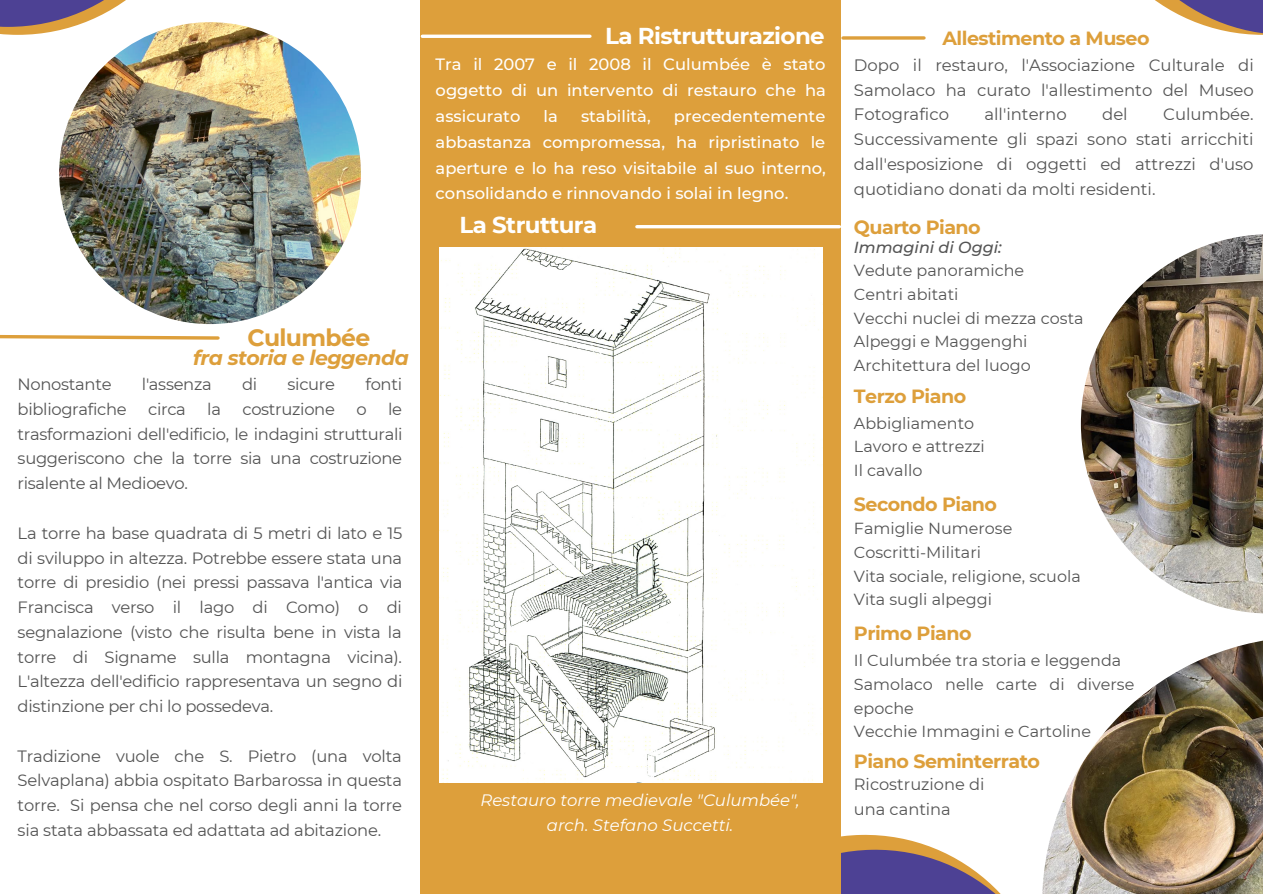
<style>
.page{position:relative;width:1263px;height:894px;background:#fff}
.page>*{position:absolute;margin:0;border:0;box-sizing:border-box;transform-origin:0 0}
.t1{font:700 23.55px "Montserrat";letter-spacing:-.025em;color:#dd9f3b}
.t2{font:700 22.95px "Montserrat";letter-spacing:-.025em;color:#fff}
.t3{font:italic 700 20.55px "Montserrat";letter-spacing:-.025em;color:#dd9f3b}
.t4{font:700 19.05px "Montserrat";letter-spacing:-.025em;color:#dd9f3b}
.t5{font:16.5px/24.8px "Montserrat";color:#545454;text-align:justify}
.t6{font:italic 16.5px "Montserrat";color:#fff}
.t7{font:16.35px/24.8px "Montserrat";letter-spacing:-.02em;color:#545454;text-align:justify}
.t8{font:500 16.35px/25.8px "Montserrat";color:#fff;text-align:justify}
.t9{font:16.2px "Montserrat";color:#545454}
.t10{font:16.05px/23.5px "Montserrat";color:#545454}
.t11{font:italic 500 16.05px "Montserrat";color:#545454}
</style>
<div class="page">
<img style="left:59px;top:22px;width:302px;height:302px;border-radius:50%">
<svg style="left:841px;top:834px;width:159px;height:59px"></svg>
<div style="left:421px;top:0;width:420px;height:893px;background:#dd9f3b"></div>
<hr style="left:637px;top:225px;width:202px;height:3px;background:#fff">
<svg style="left:0;top:0;width:203px;height:35px"></svg>
<img style="left:440px;top:247px;width:382px;height:534px">
<img style="left:1042px;top:640px;width:221px;height:253px">
<img style="left:1081px;top:234px;width:182px;height:379px">
<svg style="left:843px;top:36px;width:81px;height:4px"></svg>
<svg style="left:0;top:334px;width:220px;height:6px"></svg>
<hr style="left:422px;top:35px;width:168px;height:3px;background:#fff">
<svg style="left:1155px;top:0;width:108px;height:35px"></svg>
<p class="t2" style="left:605px;top:22px;width:221px">La Ristrutturazione</p>
<p class="t8" style="left:436px;top:51px;width:392px">Tra il 2007 e il 2008 il Culumbée è stato oggetto di un intervento di restauro che ha assicurato</p>
<p class="t8" style="left:543px;top:103px;width:16px">la</p>
<p class="t8" style="left:581px;top:103px;width:71px">stabilità,</p>
<p class="t8" style="left:436px;top:103px;width:392px;text-indent:238px">precedentemente abbastanza compromessa, ha ripristinato le aperture e lo ha reso visitabile al suo interno, consolidando e rinnovando i solai in legno.</p>
<p class="t2" style="left:460px;top:211px;width:139px">La Struttura</p>
<p class="t1" style="left:247px;top:323px;width:124px">Culumbée</p>
<p class="t3" style="left:193px;top:345px;width:217px">fra storia e leggenda</p>
<p class="t7" style="left:18px;top:372px;width:95px">Nonostante</p>
<p class="t7" style="left:142px;top:372px;width:71px">l'assenza</p>
<p class="t7" style="left:242px;top:372px;width:17px">di</p>
<p class="t7" style="left:288px;top:372px;width:49px">sicure</p>
<p class="t7" style="left:365px;top:372px;width:38px">fonti</p>
<p class="t7" style="left:18px;top:396px;width:111px">bibliografiche</p>
<p class="t7" style="left:148px;top:396px;width:39px">circa</p>
<p class="t7" style="left:207px;top:396px;width:15px">la</p>
<p class="t7" style="left:242px;top:396px;width:94px">costruzione</p>
<p class="t7" style="left:356px;top:396px;width:12px">o</p>
<p class="t7" style="left:18px;top:396px;width:386px;text-indent:370px">le trasformazioni dell'edificio, le indagini strutturali suggeriscono che la torre sia una costruzione risalente al Medioevo.</p>
<p class="t7" style="left:18px;top:520px;width:386px">La torre ha base quadrata di 5 metri di lato e 15 di sviluppo in altezza. Potrebbe essere stata una torre di presidio (nei pressi passava l'antica via Francisca verso il lago di Como) o di segnalazione (visto che risulta bene in vista la torre di Signame sulla montagna vicina).<br>L'altezza dell'edificio rappresentava un segno di distinzione per chi lo possedeva.</p>
<p class="t7" style="left:18px;top:743px;width:386px">Tradizione vuole che S. Pietro (una volta Selvaplana) abbia ospitato Barbarossa in questa torre. Si pensa che nel corso degli anni la torre sia stata abbassata ed adattata ad abitazione.</p>
<p class="t6" style="left:480px;top:790px;width:321px">Restauro torre medievale "Culumbée",</p>
<p class="t6" style="left:547px;top:815px;width:188px">arch. Stefano Succetti.</p>
<p class="t4" style="left:942px;top:26px;width:209px">Allestimento a Museo</p>
<p class="t5" style="left:854px;top:52px;width:401px">Dopo il restauro, l'Associazione Culturale di Samolaco ha curato l'allestimento del Museo Fotografico</p>
<p class="t5" style="left:854px;top:102px;width:401px;text-indent:309px">Culumbée.<br>Successivamente gli spazi sono stati arricchiti dall'esposizione di oggetti ed attrezzi d'uso quotidiano donati da molti residenti.</p>
<p class="t5" style="left:984px;top:102px;width:84px">all'interno</p>
<p class="t5" style="left:1102px;top:102px;width:27px">del</p>
<p class="t4" style="left:854px;top:215px;width:128px">Quarto Piano</p>
<p class="t11" style="left:854px;top:237px;width:149px">Immagini di Oggi:</p>
<p class="t10" style="left:854px;top:259px;width:172px">Vedute panoramiche</p>
<p class="t10" style="left:854px;top:282px;width:106px">Centri abitati</p>
<p class="t10" style="left:854px;top:306px;width:231px">Vecchi nuclei di mezza costa</p>
<p class="t10" style="left:854px;top:329px;width:175px">Alpeggi e Maggenghi</p>
<p class="t10" style="left:854px;top:353px;width:178px">Architettura del luogo</p>
<p class="t4" style="left:854px;top:385px;width:114px">Terzo Piano</p>
<p class="t10" style="left:854px;top:411px;width:122px">Abbigliamento</p>
<p class="t10" style="left:854px;top:434px;width:133px">Lavoro e attrezzi</p>
<p class="t10" style="left:854px;top:458px;width:70px">Il cavallo</p>
<p class="t4" style="left:854px;top:492px;width:145px">Secondo Piano</p>
<p class="t10" style="left:854px;top:516px;width:160px">Famiglie Numerose</p>
<p class="t10" style="left:854px;top:540px;width:129px">Coscritti-Militari</p>
<p class="t10" style="left:854px;top:564px;width:228px">Vita sociale, religione, scuola</p>
<p class="t10" style="left:854px;top:587px;width:140px">Vita sugli alpeggi</p>
<p class="t4" style="left:854px;top:621px;width:119px">Primo Piano</p>
<p class="t10" style="left:854px;top:648px;width:269px">Il Culumbée tra storia e leggenda</p>
<p class="t10" style="left:854px;top:672px;width:282px">Samolaco nelle carte di diverse epoche</p>
<p class="t10" style="left:854px;top:719px;width:239px">Vecchie Immagini e Cartoline</p>
<p class="t4" style="left:854px;top:749px;width:188px">Piano Seminterrato</p>
<p class="t9" style="left:854px;top:774px;width:132px">Ricostruzione di</p>
<p class="t9" style="left:854px;top:799px;width:98px">una cantina</p>
</div>
